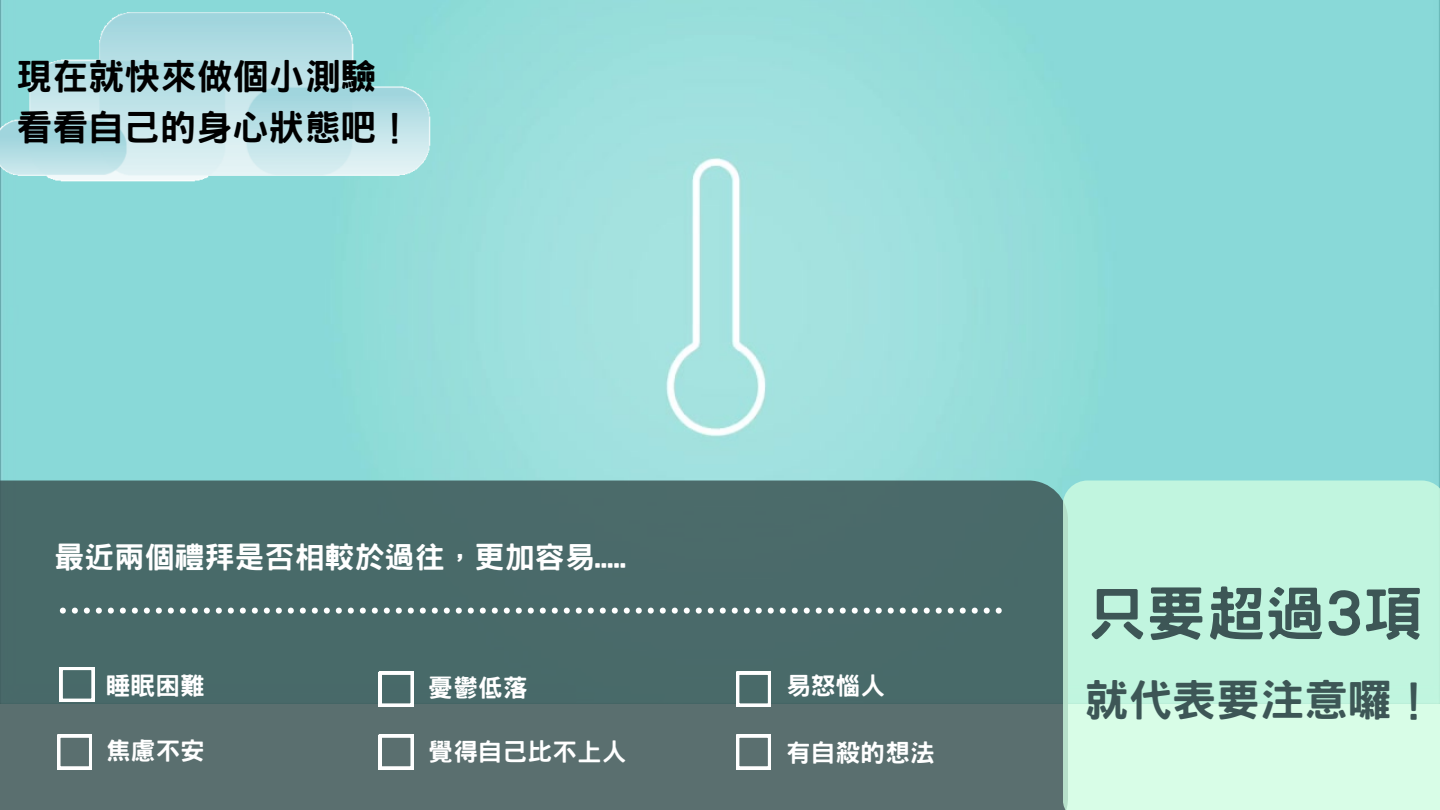
<style>
.page{position:relative;width:1440px;height:810px;background:#fff}
.page>*{position:absolute;margin:0;border:0;box-sizing:border-box;transform-origin:0 0}
.t1{font:800 59.6px "Han Wang Hei";color:#3d5656}
.t2{font:800 43.9px "Han Wang Hei";color:#3d5656}
.t3{font:800 36.1px/50.2px "Han Wang Hei";color:#000}
.t4{font:800 30px "Han Wang Hei";color:#fff}
.t5{font:800 24.8px "Han Wang Hei";color:#fff}
</style>
<div class="page">
<img style="left:0;top:0;width:1440px;height:481px">
<svg style="left:0;top:481px;width:1063px;height:329px;background:#4e6c6b"></svg>
<svg style="left:60px;top:608px;width:942px;height:6px"></svg>
<svg style="left:1063px;top:481px;width:377px;height:329px;background:#c8f7e1"></svg>
<svg style="left:60px;top:667px;width:34px;height:35px"></svg>
<svg style="left:57px;top:735px;width:35px;height:34px"></svg>
<svg style="left:379px;top:672px;width:34px;height:34px"></svg>
<svg style="left:379px;top:735px;width:34px;height:34px"></svg>
<svg style="left:736px;top:672px;width:35px;height:34px"></svg>
<svg style="left:736px;top:735px;width:35px;height:34px"></svg>
<img style="left:0;top:10px;width:442px;height:183px">
<h3 class="t3" style="left:16px;top:51px;width:398px">現在就快來做個小測驗看看自己的身心狀態吧！</h3>
<p class="t4" style="left:54px;top:542px;width:573px">最近兩個禮拜是否相較於過往，更加容易.....</p>
<p class="t5" style="left:106px;top:673px;width:101px">睡眠困難</p>
<p class="t5" style="left:428px;top:675px;width:101px">憂鬱低落</p>
<p class="t5" style="left:786px;top:673px;width:101px">易怒惱人</p>
<p class="t5" style="left:106px;top:738px;width:101px">焦慮不安</p>
<p class="t5" style="left:428px;top:739px;width:200px">覺得自己比不上人</p>
<p class="t5" style="left:786px;top:741px;width:150px">有自殺的想法</p>
<h1 class="t1" style="left:1087px;top:583px;width:338px">只要超過3項</h1>
<h2 class="t2" style="left:1084px;top:678px;width:353px">就代表要注意囉！</h2>
</div>
